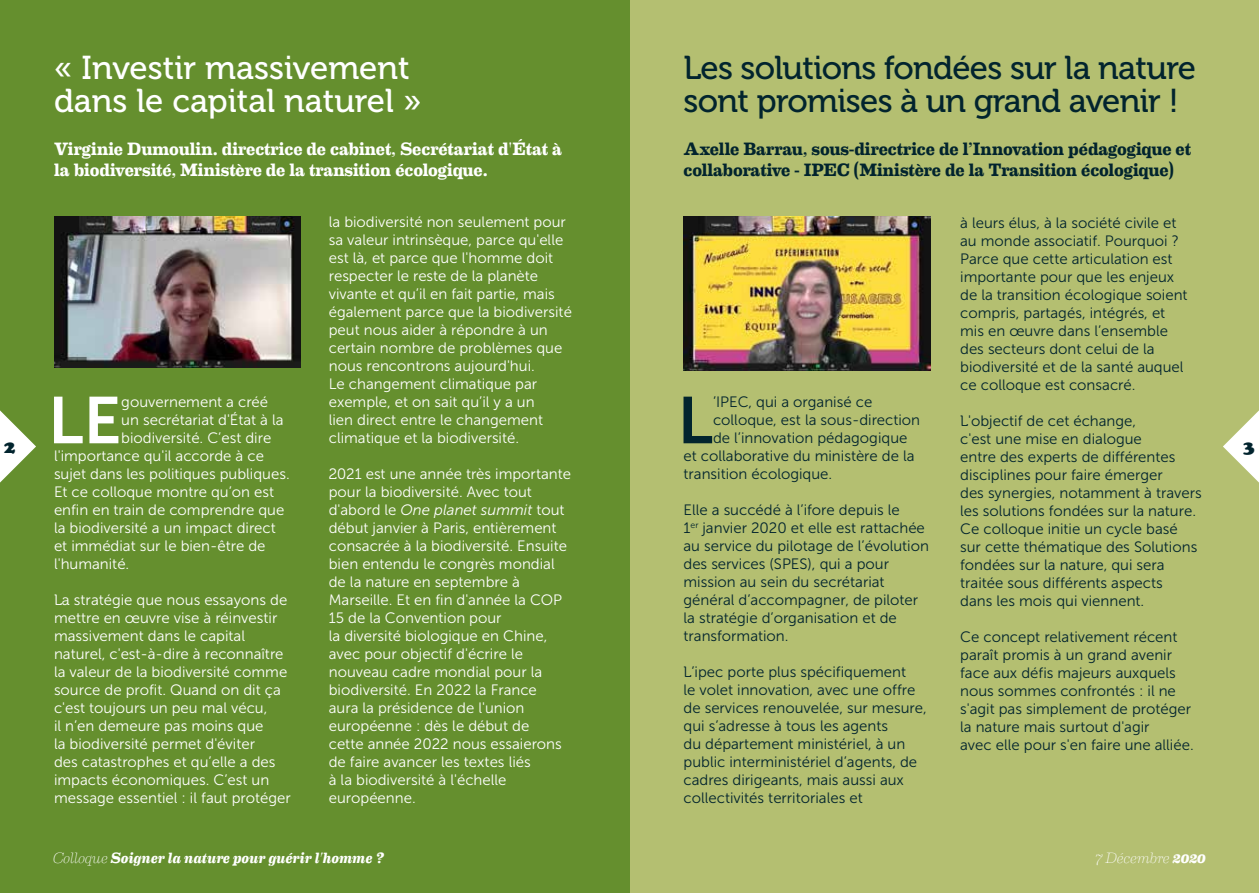
<style>
.page{position:relative;width:1259px;height:893px;background:#fff}
.page>*{position:absolute;margin:0;border:0;box-sizing:border-box;transform-origin:0 0}
.t1{font:65.7px "Museo Sans 700";color:#fff}
.t2{font:65.7px "Museo Sans 700";color:#02242e}
.t3{font:33px/33px "Museo 500";letter-spacing:-.02em;color:#02242e}
.t4{font:33px/33px "Museo 500";color:#fff}
.t5{font:700 18px/21px "Eames Century Modern";letter-spacing:-.005em;color:#02242e}
.t6{font:700 18px/21px "Eames Century Modern";color:#fff}
.t7{font:18px "Cooper Black Std";color:#02242e}
.t8{font:15px/18px "Museo Sans 300";color:#fff}
.t9{font:15px/18px "Museo Sans 300";color:#02242e}
.t10{font:italic 700 15px "Eames Century Modern";letter-spacing:-.005em;color:#fff}
.t11{font:italic 100 15px "Eames Century Modern";letter-spacing:-.02em;color:#fff}
.s1{font-family:"Museo 300"}
.s2{font-style:italic}
.s3{font-weight:100}
.s4{font-weight:700}
</style>
<div class="page">
<div style="left:629px;top:0;width:630px;height:893px;background:#b4bf71"></div>
<svg style="left:1223px;top:410px;width:36px;height:73px"></svg>
<div style="left:0;top:0;width:629px;height:893px;background:#658f2e"></div>
<svg style="left:0;top:410px;width:36px;height:73px"></svg>
<img style="left:54px;top:217px;width:247px;height:151px">
<img style="left:683px;top:217px;width:247px;height:153px">
<p class="t7" style="left:4px;top:436px;width:13px">2</p>
<h2 class="t4" style="left:54px;top:51px;width:369px">« Investir massivement dans le capital naturel »</h2>
<p class="t6" style="left:54px;top:137px;width:509px">Virginie Dumoulin. directrice de cabinet, Secrétariat d'État à la biodiversité, Ministère de la transition écologique.</p>
<h1 class="t1" style="left:48px;top:384px;width:75px">LE</h1>
<p class="t8" style="left:121px;top:393px;width:148px">gouvernement a créé</p>
<p class="t8" style="left:121px;top:411px;width:164px">un secrétariat d'État à la</p>
<p class="t8" style="left:121px;top:429px;width:151px">biodiversité. C’est dire</p>
<p class="t8" style="left:54px;top:447px;width:211px">l'importance qu'il accorde à ce</p>
<p class="t8" style="left:54px;top:465px;width:237px">sujet dans les politiques publiques.</p>
<p class="t8" style="left:54px;top:483px;width:221px">Et ce colloque montre qu’on est</p>
<p class="t8" style="left:54px;top:501px;width:232px">enfin en train de comprendre que</p>
<p class="t8" style="left:54px;top:519px;width:223px">la biodiversité a un impact direct</p>
<p class="t8" style="left:54px;top:537px;width:213px">et immédiat sur le bien-être de</p>
<p class="t8" style="left:54px;top:555px;width:77px">l'humanité.</p>
<p class="t8" style="left:54px;top:591px;width:238px"><span class="s1">La</span> stratégie que nous essayons de mettre en œuvre vise à réinvestir massivement dans le capital naturel, c'est-à-dire à reconnaître la valeur de la biodiversité comme source de profit. Quand on dit ça c'est toujours un peu mal vécu,<br>il n’en demeure pas moins que<br>la biodiversité permet d'éviter<br>des catastrophes et qu’elle a des impacts économiques. C’est un message essentiel : il faut protéger</p>
<p class="t8" style="left:329px;top:213px;width:245px">la biodiversité non seulement pour sa valeur intrinsèque, parce qu'elle est là, et parce que l'homme doit respecter le reste de la planète vivante et qu’il en fait partie, mais également parce que la biodiversité peut nous aider à répondre à un certain nombre de problèmes que nous rencontrons aujourd'hui.<br>Le changement climatique par exemple, et on sait qu’il y a un<br>lien direct entre le changement climatique et la biodiversité.</p>
<p class="t8" style="left:329px;top:465px;width:244px"><span class="s1">20</span>21 est une année très importante pour la biodiversité. Avec tout d'abord le <span class="s2">One planet summit</span> tout début janvier à Paris, entièrement consacrée à la biodiversité. Ensuite bien entendu le congrès mondial de la nature en septembre à<br>Marseille. Et en fin d'année la COP<br>15 de la Convention pour<br>la diversité biologique en Chine, avec pour objectif d'écrire le nouveau cadre mondial pour la biodiversité. En 2022 la France<br>aura la présidence de l'union européenne : dès le début de<br>cette année 2022 nous essaierons de faire avancer les textes liés<br>à la biodiversité à l'échelle européenne.</p>
<p class="t10" style="left:53px;top:846px;width:333px"><span class="s3">Colloque</span> Soigner la nature pour guérir l'homme ?</p>
<h2 class="t3" style="left:683px;top:51px;width:514px">Les solutions fondées sur la nature sont promises à un grand avenir !</h2>
<p class="t5" style="left:683px;top:137px;width:509px">Axelle Barrau, sous-directrice de l’Innovation pédagogique et collaborative - IPEC (Ministère de la Transition écologique)</p>
<h1 class="t2" style="left:677px;top:384px;width:37px">L</h1>
<p class="t9" style="left:713px;top:393px;width:161px">’IPEC, qui a organisé ce</p>
<p class="t9" style="left:713px;top:411px;width:209px">colloque, est la sous-direction</p>
<p class="t9" style="left:713px;top:429px;width:196px">de l’innovation pédagogique</p>
<p class="t9" style="left:683px;top:447px;width:232px">et collaborative du ministère de la</p>
<p class="t9" style="left:683px;top:465px;width:150px">transition écologique.</p>
<p class="t9" style="left:683px;top:501px;width:247px">Elle a succédé à l’ifore depuis le<br>1<sup>er</sup> janvier 2020 et elle est rattachée au service du pilotage de l’évolution des services (SPES), qui a pour mission au sein du secrétariat général d’accompagner, de piloter la stratégie d’organisation et de transformation.</p>
<p class="t9" style="left:683px;top:663px;width:245px"><span class="s1">L</span>’ipec porte plus spécifiquement<br>le volet innovation, avec une offre de services renouvelée, sur mesure, qui s’adresse à tous les agents<br>du département ministériel, à un public interministériel d’agents, de cadres dirigeants, mais aussi aux collectivités territoriales et</p>
<p class="t9" style="left:960px;top:214px;width:229px">à leurs élus, à la société civile et au monde associatif. Pourquoi ?<br>Parce que cette articulation est importante pour que les enjeux de la transition écologique soient compris, partagés, intégrés, et mis en œuvre dans l’ensemble des secteurs dont celui de la biodiversité et de la santé auquel ce colloque est consacré.</p>
<p class="t9" style="left:960px;top:412px;width:243px"><span class="s1">L</span>'objectif de cet échange,<br>c'est une mise en dialogue<br>entre des experts de différentes disciplines pour faire émerger<br>des synergies, notamment à travers les solutions fondées sur la nature.<br>Ce colloque initie un cycle basé sur cette thématique des Solutions fondées sur la nature, qui sera traitée sous différents aspects<br>dans les mois qui viennent.</p>
<p class="t9" style="left:960px;top:628px;width:235px">Ce concept relativement récent paraît promis à un grand avenir face aux défis majeurs auxquels nous sommes confrontés : il ne s'agit pas simplement de protéger la nature mais surtout d'agir<br>avec elle pour s'en faire une alliée.</p>
<p class="t11" style="left:1095px;top:846px;width:112px">7 Décembre <span class="s4">2020</span></p>
<p class="t7" style="left:1243px;top:436px;width:13px">3</p>
</div>
